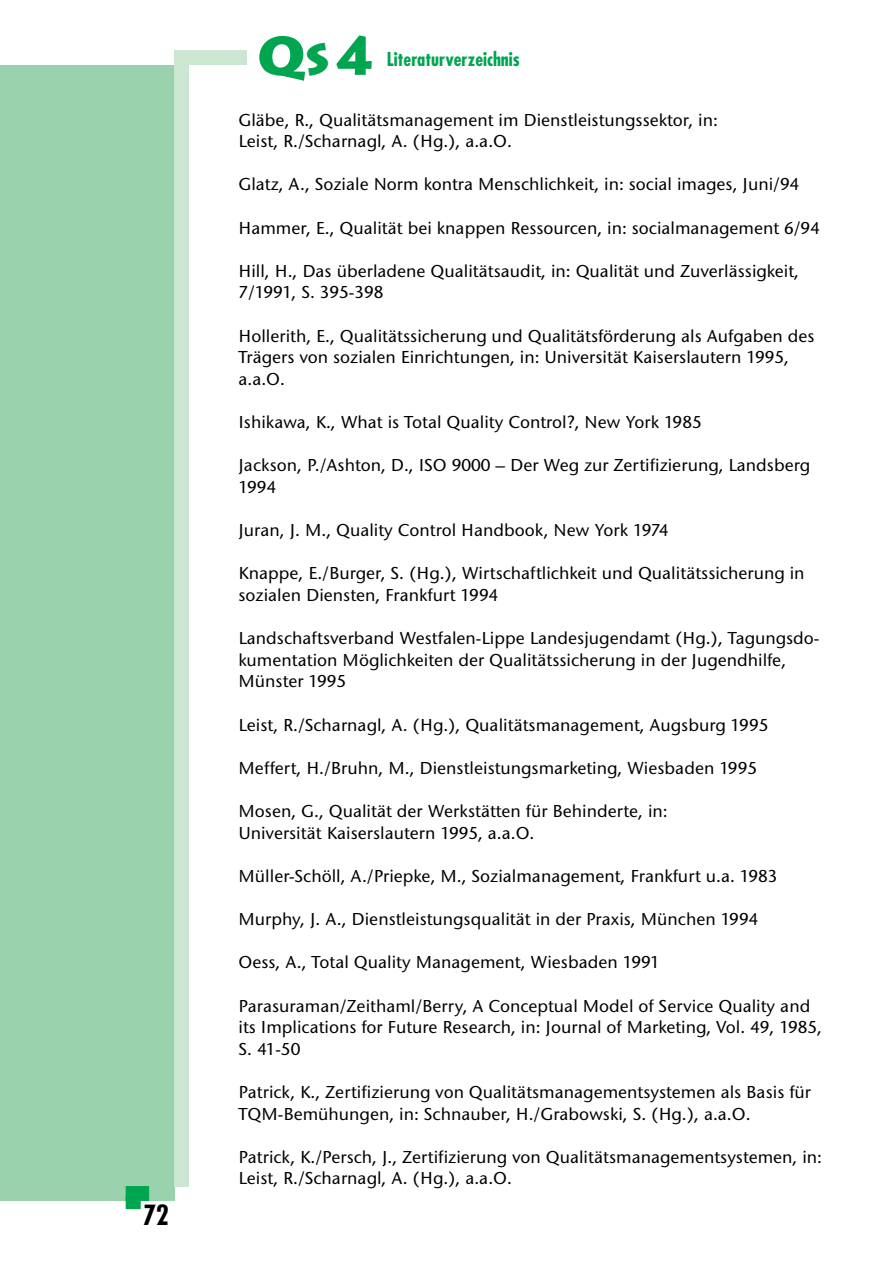
<style>
.page{position:relative;width:896px;height:1265px;background:#fff}
.page>*{position:absolute;margin:0;border:0;box-sizing:border-box;transform-origin:0 0}
.t1{font:900 53.55px "Lithos";color:#00a54f}
.t2{font:700 condensed 27px "Futura";color:#000}
.t3{font:700 condensed 18.75px "Futura";color:#00a54f}
.t4{font:500 18px/21.6px "Stone Sans Itc T";color:#000}
.s1{font-size:44.25px}
</style>
<div class="page">
<svg style="left:0;top:50px;width:247px;height:1160px"></svg>
<h2 class="t2" style="left:143px;top:1203px;width:28px">72</h2>
<h1 class="t1" style="left:257px;top:25px;width:118px">Q<span class="s1">S</span>4</h1>
<p class="t4" style="left:238px;top:111px;width:481px">Gläbe, R., Qualitätsmanagement im Dienstleistungssektor, in:<br>Leist, R./Scharnagl, A. (Hg.), a.a.O.</p>
<p class="t4" style="left:238px;top:175px;width:562px">Glatz, A., Soziale Norm kontra Menschlichkeit, in: social images, Juni/94</p>
<p class="t4" style="left:238px;top:219px;width:583px">Hammer, E., Qualität bei knappen Ressourcen, in: socialmanagement 6/94</p>
<p class="t4" style="left:238px;top:262px;width:562px">Hill, H., Das überladene Qualitätsaudit, in: Qualität und Zuverlässigkeit,<br>7/1991, S. 395-398</p>
<p class="t4" style="left:238px;top:327px;width:577px">Hollerith, E., Qualitätssicherung und Qualitätsförderung als Aufgaben des<br>Trägers von sozialen Einrichtungen, in: Universität Kaiserslautern 1995, a.a.O.</p>
<p class="t4" style="left:238px;top:413px;width:464px">Ishikawa, K., What is Total Quality Control?, New York 1985</p>
<p class="t4" style="left:238px;top:456px;width:573px">Jackson, P./Ashton, D., ISO 9000 – Der Weg zur Zertifizierung, Landsberg<br>1994</p>
<p class="t4" style="left:238px;top:521px;width:431px">Juran, J. M., Quality Control Handbook, New York 1974</p>
<p class="t4" style="left:238px;top:564px;width:567px">Knappe, E./Burger, S. (Hg.), Wirtschaftlichkeit und Qualitätssicherung in sozialen Diensten, Frankfurt 1994</p>
<p class="t4" style="left:238px;top:629px;width:582px">Landschaftsverband Westfalen-Lippe Landesjugendamt (Hg.), Tagungsdo&shy;kumentation Möglichkeiten der Qualitätssicherung in der Jugendhilfe,<br>Münster 1995</p>
<p class="t4" style="left:238px;top:715px;width:531px">Leist, R./Scharnagl, A. (Hg.), Qualitätsmanagement, Augsburg 1995</p>
<p class="t4" style="left:238px;top:759px;width:520px">Meffert, H./Bruhn, M., Dienstleistungsmarketing, Wiesbaden 1995</p>
<p class="t4" style="left:238px;top:802px;width:431px">Mosen, G., Qualität der Werkstätten für Behinderte, in:<br>Universität Kaiserslautern 1995, a.a.O.</p>
<p class="t4" style="left:238px;top:867px;width:540px">Müller-Schöll, A./Priepke, M., Sozialmanagement, Frankfurt u.a. 1983</p>
<p class="t4" style="left:238px;top:910px;width:521px">Murphy, J. A., Dienstleistungsqualität in der Praxis, München 1994</p>
<p class="t4" style="left:238px;top:953px;width:423px">Oess, A., Total Quality Management, Wiesbaden 1991</p>
<p class="t4" style="left:238px;top:996px;width:585px">Parasuraman/Zeithaml/Berry, A Conceptual Model of Service Quality and its Implications for Future Research, in: Journal of Marketing, Vol. 49, 1985,<br>S. 41-50</p>
<p class="t4" style="left:238px;top:1083px;width:574px">Patrick, K., Zertifizierung von Qualitätsmanagementsystemen als Basis für<br>TQM-Bemühungen, in: Schnauber, H./Grabowski, S. (Hg.), a.a.O.</p>
<p class="t4" style="left:238px;top:1147px;width:585px">Patrick, K./Persch, J., Zertifizierung von Qualitätsmanagementsystemen, in:<br>Leist, R./Scharnagl, A. (Hg.), a.a.O.</p>
<p class="t3" style="left:387px;top:51px;width:134px">Literaturverzeichnis</p>
</div>
